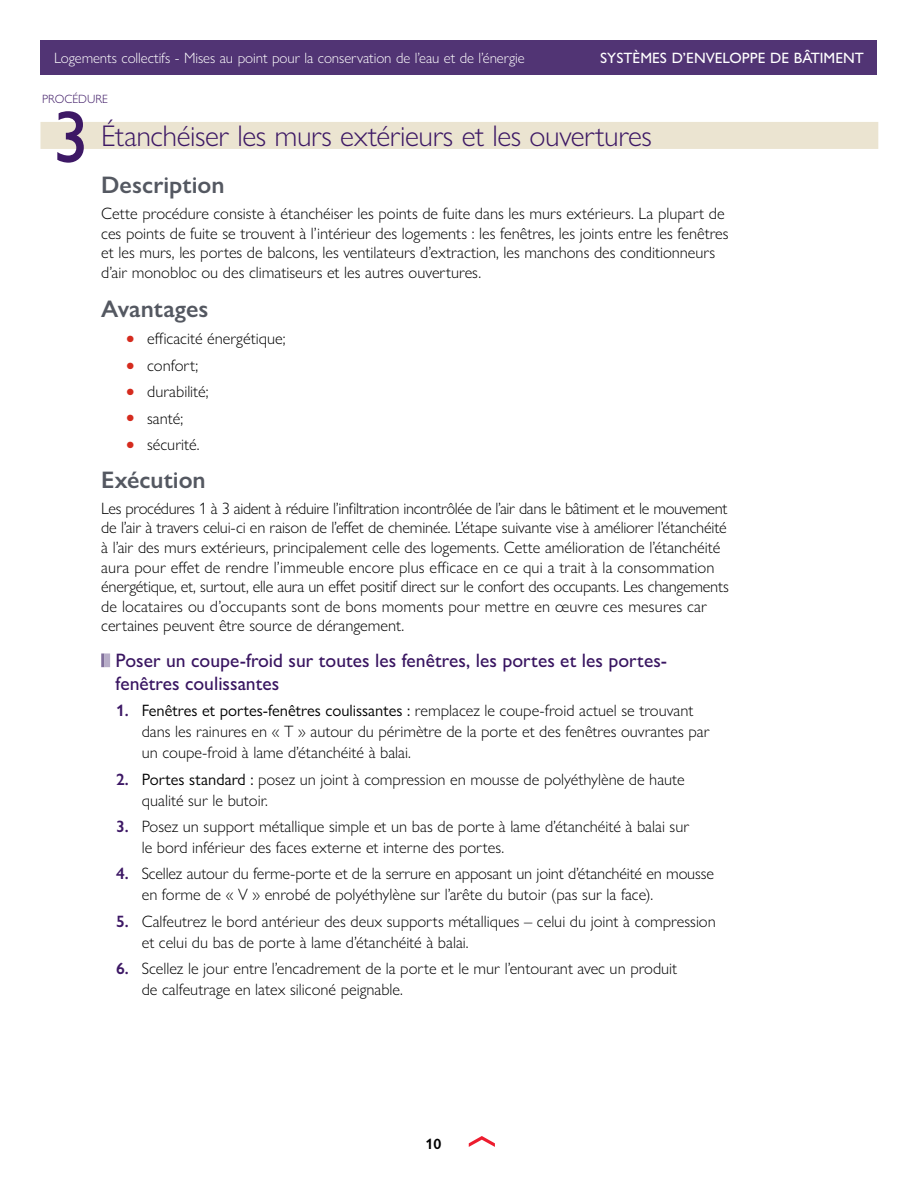
<style>
.page{position:relative;width:918px;height:1188px;background:#fff}
.page>*{position:absolute;margin:0;border:0;box-sizing:border-box;transform-origin:0 0}
.MURB_H2_Procedure{font:500 73.5px "Gill Sans Nova";color:#3d1865}
.MURB_H2_Procedure-2{font:300 30px "Gill Sans Nova";letter-spacing:-.015em;color:#3d1865}
.MURB_H3{font:600 24px "Gill Sans Nova";color:#545861}
.MURB_H4_Procedure_Su{font:500 19.5px/22.5px "Gill Sans Nova";color:#381460}
.MURB_P_Body{font:300 16.5px/19.5px "Gill Sans Nova";color:#000}
.t1{font:300 15px "Gill Sans Nova";letter-spacing:-.005em;color:#fff}
.t2{font:500 15px "Gill Sans Nova";color:#fff}
.t3{font:600 15px "Gill Sans Nova";color:#000}
.MURB_H2_Procedure-3{font:300 12px "Gill Sans Nova";color:#3d1865}
.s1{color:#d52b1e}
.s2{font-weight:600;color:#3d1865}
.s3{font-weight:400}
</style>
<div class="page">
<svg style="left:469px;top:1136px;width:26px;height:11px"></svg>
<div style="left:40px;top:40px;width:838px;height:35px;background:#513474"></div>
<hr style="left:101px;top:653px;width:3px;height:14px;background:#81709c">
<div style="left:104px;top:653px;width:6px;height:14px;background:#b7adc8"></div>
<div style="left:40px;top:122px;width:838px;height:27px;background:#ebe4d1"></div>
<p class="t1" style="left:54px;top:49px;width:472px">Logements collectifs - Mises au point pour la conservation de l’eau et de l’énergie</p>
<h2 class="MURB_H2_Procedure-3" style="left:42px;top:92px;width:67px">PROCÉDURE</h2>
<p class="t2" style="left:600px;top:49px;width:265px">SYSTÈMES D’ENVELOPPE DE BÂTIMENT</p>
<h2 class="MURB_H2_Procedure" style="left:53px;top:92px;width:38px">3</h2>
<h2 class="MURB_H2_Procedure-2" style="left:101px;top:117px;width:552px">Étanchéiser les murs extérieurs et les ouvertures</h2>
<h3 class="MURB_H3" style="left:101px;top:170px;width:125px">Description</h3>
<p class="MURB_P_Body" style="left:101px;top:204px;width:629px">Cette procédure consiste à étanchéiser les points de fuite dans les murs extérieurs. La plupart de ces points de fuite se trouvent à l’intérieur des logements : les fenêtres, les joints entre les fenêtres et les murs, les portes de balcons, les ventilateurs d’extraction, les manchons des conditionneurs d’air monobloc ou des climatiseurs et les autres ouvertures.</p>
<h3 class="MURB_H3" style="left:101px;top:294px;width:109px">Avantages</h3>
<p class="MURB_P_Body" style="left:127px;top:329px;width:160px"><span class="s1">●</span> efficacité énergétique;</p>
<p class="MURB_P_Body" style="left:127px;top:355px;width:73px"><span class="s1">●</span> confort;</p>
<p class="MURB_P_Body" style="left:127px;top:382px;width:83px"><span class="s1">●</span> durabilité;</p>
<p class="MURB_P_Body" style="left:127px;top:408px;width:58px"><span class="s1">●</span> santé;</p>
<p class="MURB_P_Body" style="left:127px;top:435px;width:74px"><span class="s1">●</span> sécurité.</p>
<h3 class="MURB_H3" style="left:101px;top:465px;width:106px">Exécution</h3>
<p class="MURB_P_Body" style="left:101px;top:498px;width:629px">Les procédures 1 à 3 aident à réduire l’infiltration incontrôlée de l’air dans le bâtiment et le mouvement de l’air à travers celui-ci en raison de l’effet de cheminée. L’étape suivante vise à améliorer l’étanchéité à l’air des murs extérieurs, principalement celle des logements. Cette amélioration de l’étanchéité aura pour effet de rendre l’immeuble encore plus efficace en ce qui a trait à la consommation énergétique, et, surtout, elle aura un effet positif direct sur le confort des occupants. Les changements de locataires ou d’occupants sont de bons moments pour mettre en œuvre ces mesures car certaines peuvent être source de dérangement.</p>
<h4 class="MURB_H4_Procedure_Su" style="left:116px;top:649px;width:553px">Poser un coupe-froid sur toutes les fenêtres, les portes et les portes&shy;fenêtres coulissantes</h4>
<p class="MURB_P_Body" style="left:142px;top:700px;width:569px;line-height:21px;text-indent:-26px"><span class="s2">1.</span> <span class="s3">Fenêtres et portes-fenêtres coulissantes :</span> remplacez le coupe-froid actuel se trouvant dans les rainures en « T » autour du périmètre de la porte et des fenêtres ouvrantes par un coupe-froid à lame d’étanchéité à balai.</p>
<p class="MURB_P_Body" style="left:142px;top:768px;width:545px;line-height:21px;text-indent:-26px"><span class="s2">2.</span> <span class="s3">Portes standard :</span> posez un joint à compression en mousse de polyéthylène de haute qualité sur le butoir.</p>
<p class="MURB_P_Body" style="left:142px;top:816px;width:549px;line-height:21px;text-indent:-26px"><span class="s2">3.</span> Posez un support métallique simple et un bas de porte à lame d’étanchéité à balai sur le bord inférieur des faces externe et interne des portes.</p>
<p class="MURB_P_Body" style="left:142px;top:863px;width:574px;line-height:21px;text-indent:-26px"><span class="s2">4.</span> Scellez autour du ferme-porte et de la serrure en apposant un joint d’étanchéité en mousse en forme de « V » enrobé de polyéthylène sur l’arête du butoir (pas sur la face).</p>
<p class="MURB_P_Body" style="left:142px;top:910px;width:576px;line-height:21px;text-indent:-26px"><span class="s2">5.</span> Calfeutrez le bord antérieur des deux supports métalliques – celui du joint à compression et celui du bas de porte à lame d’étanchéité à balai.</p>
<p class="MURB_P_Body" style="left:142px;top:958px;width:537px;line-height:21px;text-indent:-26px"><span class="s2">6.</span> Scellez le jour entre l’encadrement de la porte et le mur l’entourant avec un produit de calfeutrage en latex siliconé peignable.</p>
<p class="t3" style="left:425px;top:1134px;width:17px">10</p>
</div>
